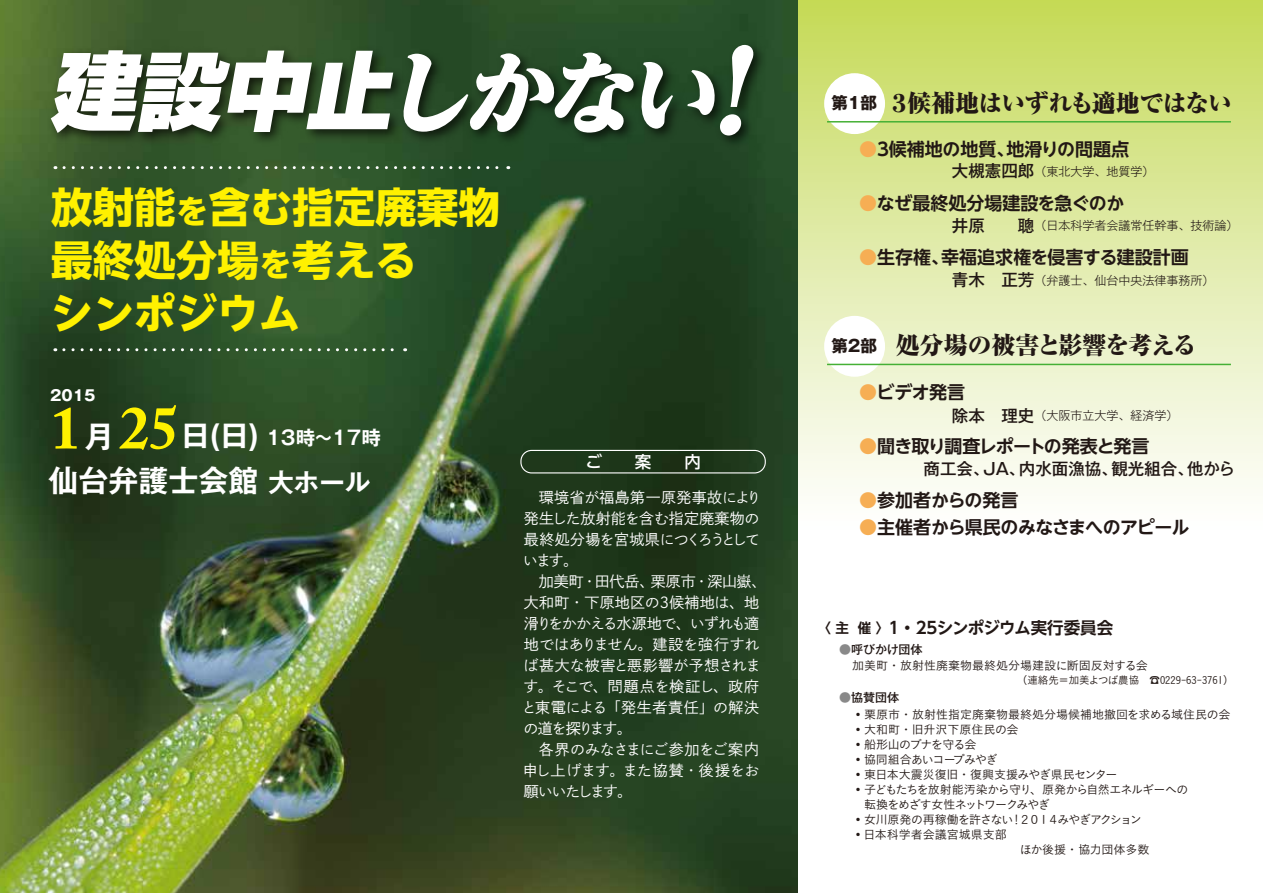
<style>
.page{position:relative;width:1263px;height:893px;background:#fff}
.page>*{position:absolute;margin:0;border:0;box-sizing:border-box;transform-origin:0 0}
.t1{font:italic 900 85.05px "Shin Go Pro";color:#fff}
.t2{font:700 60px "Adobe Caslon Pro";color:#fff100}
.t3{font:700 41.55px/53.2px "UD Shin Go NT Pro";color:#fff100}
.t4{font:700 30px "Gothic MB101 Pro De";color:#fff}
.t5{font:800 expanded 24px "Ryumin Pr 6 N";letter-spacing:-.035em;color:#221815}
.t6{font:700 19.5px "Gothic MB101 Pro De";color:#fff}
.t7{font:700 18px "UD Shin Go NT Pro De";letter-spacing:-.015em;color:#221815}
.t8{font:700 18px "UD Shin Go NT Pro De";letter-spacing:-.04em;color:#221815}
.t9{font:700 18px "UD Shin Go NT Pro De";letter-spacing:-.05em;color:#221815}
.t10{font:500 16.5px "Gothic MB101 Pro";color:#221815}
.t11{font:700 16.5px "UD Shin Go NT Pro De";letter-spacing:-.03em;color:#221815}
.t12{font:700 16.5px "Gothic MB101 Pro";color:#221815}
.t13{font:15px/21px "Shuei Go Gin Std L";letter-spacing:-.01em;color:#fff}
.t14{font:700 14.85px "Gothic MB101 Pro";color:#fff}
.t15{font:700 13.5px "UD Shin Go NT Pro De";color:#221815}
.t16{font:12px "Koburina Go Std W3";color:#221815}
.t17{font:300 12px "Gothic MB101 Pro";color:#221815}
.t18{font:12px/15px "Koburina Go Std W3";letter-spacing:-.08em;color:#221815}
.t19{font:12px "Koburina Go Std W3";letter-spacing:-.095em;color:#221815}
.t20{font:12px "Koburina Go Std W3";letter-spacing:-.035em;color:#221815}
.t21{font:12px "Koburina Go Std W3";letter-spacing:-.065em;color:#221815}
.t22{font:500 12px "Gothic MB101 Pro";color:#221815}
.t23{font:12px "Koburina Go Std W3";letter-spacing:-.075em;color:#221815}
.t24{font:10.5px "Koburina Go Std W3";color:#221815}
.s1{font-family:"Reim Ytwz Pro";font-size:91.05px}
.s2{font-size:33px}
.s3{font-size:30px}
.s4{font-family:"Adobe Caslon Pro";font-size:60px;color:#fff100}
.s5{font-size:25.5px}
.s6{color:#f6ae54}
.s7{font-weight:500;font-size:16.5px}
.s8{font-family:"Gothic MB101 Pro";font-weight:700;font-stretch:normal;font-size:16.5px}
.s9{color:#898989}
.s10{font-family:"Futo Go B101 Pro";font-weight:700}
</style>
<div class="page">
<div style="left:776px;top:0;width:487px;height:536px;background:linear-gradient(to bottom,#c5da59,#fff)"></div>
<img style="left:0;top:0;width:797px;height:893px">
<div style="left:824px;top:73px;width:61px;height:61px;background:#fff;border-radius:50%"></div>
<svg style="left:64px;top:348px;width:342px;height:3px"></svg>
<div style="left:520px;top:450px;width:246px;height:23px;border:1px solid #fff;border-radius:11px"></div>
<img style="left:38px;top:36px;width:732px;height:154px">
<svg style="left:719px;top:45px;width:35px;height:91px"></svg>
<hr style="left:827px;top:121px;width:404px;height:2px;background:#45b035">
<div style="left:824px;top:316px;width:61px;height:61px;background:#fff;border-radius:50%"></div>
<hr style="left:827px;top:364px;width:404px;height:1px;background:#45b035">
<h1 class="t1" style="left:49px;top:24px;width:696px">建設中止<span class="s1">しかない</span></h1>
<h3 class="t3" style="left:51px;top:179px;width:450px">放射能<span class="s2">を</span>含む指定廃棄物最終処分場<span class="s2">を</span>考える<br>シンポジウム</h3>
<p class="t14" style="left:50px;top:383px;width:47px">2015</p>
<h3 class="t6" style="left:84px;top:422px;width:298px"><span class="s3">月</span> <span class="s4">25</span><span class="s3">日(日)</span> 13時～17時</h3>
<h2 class="t2" style="left:50px;top:393px;width:31px">1</h2>
<h3 class="t4" style="left:48px;top:455px;width:323px">仙台弁護士会館 <span class="s5">大ホール</span></h3>
<p class="t13" style="left:522px;top:487px;width:246px">　環境省が福島第一原発事故により発生した放射能を含む指定廃棄物の最終処分場を宮城県につくろうとしています。<br>　加美町・田代岳、栗原市・深山嶽、大和町・下原地区の３候補地は、地滑りをかかえる水源地で、いずれも適地ではありません。建設を強行すれば甚大な被害と悪影響が予想されます。そこで、問題点を検証し、政府と東電による「発生者責任」の解決の道を探ります。<br>　各界のみなさまにご参加をご案内申し上げます。また協賛・後援をお願いいたします。</p>
<p class="t12" style="left:831px;top:89px;width:47px">第１部</p>
<h3 class="t5" style="left:887px;top:84px;width:346px">３候補地はいずれも適地ではない</h3>
<p class="t7" style="left:859px;top:134px;width:271px"><span class="s6">●</span>３候補地の地質、地滑りの問題点</p>
<p class="t7" style="left:859px;top:188px;width:267px"><span class="s6">●</span>なぜ最終処分場建設を急ぐのか</p>
<p class="t7" style="left:859px;top:242px;width:331px"><span class="s6">●</span>生存権、幸福追求権を侵害する建設計画</p>
<p class="t17" style="left:952px;top:161px;width:204px"><span class="s7">大槻憲四郎</span>（東北大学、地質学）</p>
<p class="t17" style="left:952px;top:216px;width:288px"><span class="s7">井原　　聰</span>（日本科学者会議常任幹事、技術論）</p>
<p class="t17" style="left:952px;top:270px;width:264px"><span class="s7">青木　正芳</span>（弁護士、仙台中央法律事務所）</p>
<h3 class="t5" style="left:831px;top:326px;width:367px"><span class="s8">第2部</span> 処分場の被害と影響を考える</h3>
<p class="t7" style="left:859px;top:378px;width:107px"><span class="s6">●</span>ビデオ発言</p>
<p class="t9" style="left:859px;top:432px;width:292px"><span class="s6">●</span>聞き取り調査レポートの発表と発言</p>
<p class="t7" style="left:859px;top:486px;width:161px"><span class="s6">●</span>参加者からの発言</p>
<p class="t8" style="left:859px;top:513px;width:332px"><span class="s6">●</span>主催者から県民のみなさまへのアピール</p>
<p class="t17" style="left:952px;top:406px;width:228px"><span class="s7">除本　理史</span>（大阪市立大学、経済学）</p>
<p class="t10" style="left:923px;top:455px;width:313px">商工会、ＪＡ、内水面漁協、観光組合、他から</p>
<p class="t11" style="left:886px;top:615px;width:229px">１・25シンポジウム実行委員会</p>
<p class="t15" style="left:817px;top:617px;width:73px">〈 主 催 〉</p>
<p class="t22" style="left:839px;top:640px;width:85px"><span class="s9">●</span>呼びかけ団体</p>
<p class="t16" style="left:852px;top:657px;width:297px">加美町・放射性廃棄物最終処分場建設に断固反対する会</p>
<p class="t22" style="left:839px;top:688px;width:61px"><span class="s9">●</span>協賛団体</p>
<p class="t24" style="left:1017px;top:672px;width:218px">（連絡先＝加美よつば農協　☎0229-63-3761）</p>
<p class="t16" style="left:852px;top:705px;width:380px"><span class="s10">•</span>栗原市・放射性指定廃棄物最終処分場候補地撤回を求める域住民の会</p>
<p class="t16" style="left:852px;top:720px;width:168px"><span class="s10">•</span>大和町・旧升沢下原住民の会</p>
<p class="t23" style="left:852px;top:735px;width:126px"><span class="s10">•</span>船形山のブナを守る会</p>
<p class="t21" style="left:852px;top:750px;width:147px"><span class="s10">•</span>協同組合あいコープみやぎ</p>
<p class="t20" style="left:852px;top:765px;width:267px"><span class="s10">•</span>東日本大震災復旧・復興支援みやぎ県民センター</p>
<p class="t18" style="left:852px;top:782px;width:338px"><span class="s10">•</span>子どもたちを放射能汚染から守り、原発から自然エネルギーへの　転換をめざす女性ネットワークみやぎ</p>
<p class="t19" style="left:852px;top:810px;width:291px"><span class="s10">•</span>女川原発の再稼働を許さない！２０１４みやぎアクション</p>
<p class="t16" style="left:852px;top:825px;width:156px"><span class="s10">•</span>日本科学者会議宮城県支部</p>
</div>
